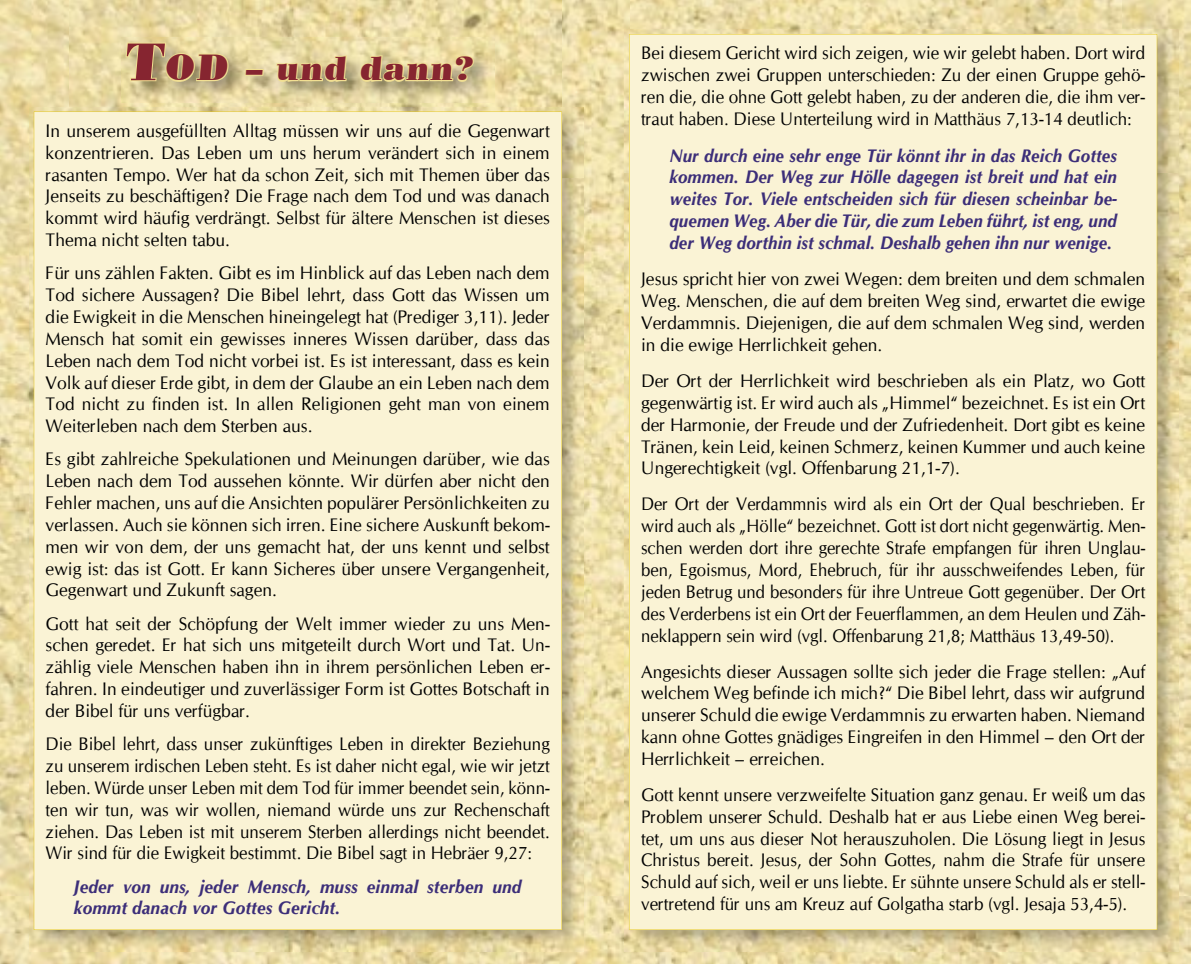
<style>
.page{position:relative;width:1191px;height:964px;background:#fff}
.page>*{position:absolute;margin:0;border:0;box-sizing:border-box;transform-origin:0 0}
.t1{font:33.6px "Poster Bodoni BT";color:#862530}
.t2{font:18.2px/21.8px "Cg Omega";color:#000;text-align:justify;scale:.96 1}
.t3{font:18.2px/21.8px "Cg Omega";color:#000;text-align:justify;scale:.94 1}
.t4{font:18.2px/21.8px "Cg Omega";color:#000;text-align:justify;scale:.92 1}
.t5{font:18.2px/21.8px "Cg Omega";color:#000;text-align:justify;scale:.93 1}
.t6{font:italic 700 18.2px/21.8px "Cg Omega";color:#3c2e79;text-align:justify;scale:.94 1}
.t7{font:italic 700 18.2px/21.8px "Cg Omega";color:#3c2e79;scale:.96 1}
.s1{font-size:52.8px}
.s2{font-size:37px}
</style>
<div class="page">
<img style="left:0;top:895px;width:1191px;height:69px">
<img style="left:0;top:0;width:70px;height:895px">
<img style="left:561px;top:0;width:69px;height:895px">
<img style="left:1121px;top:0;width:70px;height:895px">
<img style="left:70px;top:0;width:491px;height:107px">
<img style="left:630px;top:0;width:491px;height:30px">
<img style="left:29px;top:178px;width:554px;height:773px">
<img style="left:29px;top:107px;width:554px;height:71px">
<div style="left:34px;top:111px;width:528px;height:819px;background:#faf3d5"></div>
<img style="left:625px;top:30px;width:554px;height:922px">
<div style="left:629px;top:34px;width:528px;height:896px;background:#faf3d5"></div>
<img style="left:122px;top:38px;width:373px;height:65px">
<svg style="left:125px;top:42px;width:105px;height:41px;background:#d0c28d"></svg>
<div style="left:245px;top:69px;width:19px;height:7px;border:2px solid #f1df92"></div>
<svg style="left:275px;top:22px;width:73px;height:101px;background:#e2d3a0"></svg>
<svg style="left:359px;top:20px;width:116px;height:103px;background:#e2d5a2"></svg>
<h1 class="t1" style="left:124px;top:48px;width:353px"><span class="s1">T</span><span class="s2">OD</span> – und dann?</h1>
<p class="t2" style="left:46px;top:120px;width:527px">In unserem ausgefüllten Alltag müssen wir uns auf die Gegenwart konzentrieren. Das Leben um uns herum verändert sich in einem rasanten Tempo. Wer hat da schon Zeit, sich mit Themen über das Jenseits zu beschäftigen? Die Frage nach dem Tod und was danach kommt wird häufig verdrängt. Selbst für ältere Menschen ist dieses Thema nicht selten tabu.</p>
<p class="t2" style="left:46px;top:262px;width:527px">Für uns zählen Fakten. Gibt es im Hinblick auf das Leben nach dem Tod sichere Aussagen? Die Bibel lehrt, dass Gott das Wissen um die Ewigkeit in die Menschen hineingelegt hat (Prediger 3,11). Jeder Mensch hat somit ein gewisses inneres Wissen darüber, dass das Leben nach dem Tod nicht vorbei ist. Es ist interessant, dass es kein Volk auf dieser Erde gibt, in dem der Glaube an ein Leben nach dem Tod nicht zu finden ist. In allen Religionen geht man von einem Weiterleben nach dem Sterben aus.</p>
<p class="t2" style="left:46px;top:448px;width:527px">Es gibt zahlreiche Spekulationen und Meinungen darüber, wie das Leben nach dem Tod aussehen könnte. Wir dürfen aber nicht den Fehler machen, uns auf die Ansichten populärer Persönlichkeiten zu verlassen. Auch sie können sich irren. Eine sichere Auskunft bekom&shy;men wir von dem, der uns gemacht hat, der uns kennt und selbst ewig ist: das ist Gott. Er kann Sicheres über unsere Vergangenheit, Gegenwart und Zukunft sagen.</p>
<p class="t2" style="left:46px;top:613px;width:527px">Gott hat seit der Schöpfung der Welt immer wieder zu uns Men&shy;schen geredet. Er hat sich uns mitgeteilt durch Wort und Tat. Un&shy;zählig viele Menschen haben ihn in ihrem persönlichen Leben er&shy;fahren. In eindeutiger und zuverlässiger Form ist Gottes Botschaft in der Bibel für uns verfügbar.</p>
<p class="t5" style="left:46px;top:733px;width:544px">Die Bibel lehrt, dass unser zukünftiges Leben in direkter Beziehung zu unserem irdischen Leben steht. Es ist daher nicht egal, wie wir jetzt leben. Würde unser Leben mit dem Tod für immer beendet sein, könn&shy;ten wir tun, was wir wollen, niemand würde uns zur Rechenschaft ziehen. Das Leben ist mit unserem Sterben allerdings nicht beendet.<br>Wir sind für die Ewigkeit bestimmt. Die Bibel sagt in Hebräer 9,27:</p>
<p class="t7" style="left:74px;top:875px;width:468px">Jeder von uns, jeder Mensch, muss einmal sterben und kommt danach vor Gottes Gericht.</p>
<p class="t3" style="left:641px;top:43px;width:538px">Bei diesem Gericht wird sich zeigen, wie wir gelebt haben. Dort wird zwischen zwei Gruppen unterschieden: Zu der einen Gruppe gehö&shy;ren die, die ohne Gott gelebt haben, zu der anderen die, die ihm ver&shy;traut haben. Diese Unterteilung wird in Matthäus 7,13-14 deutlich:</p>
<p class="t6" style="left:669px;top:144px;width:478px">Nur durch eine sehr enge Tür könnt ihr in das Reich Gottes kommen. Der Weg zur Hölle dagegen ist breit und hat ein weites Tor. Viele entscheiden sich für diesen scheinbar be&shy;quemen Weg. Aber die Tür, die zum Leben führt, ist eng, und der Weg dorthin ist schmal. Deshalb gehen ihn nur wenige.</p>
<p class="t2" style="left:641px;top:269px;width:527px">Jesus spricht hier von zwei Wegen: dem breiten und dem schmalen Weg. Menschen, die auf dem breiten Weg sind, erwartet die ewige Verdammnis. Diejenigen, die auf dem schmalen Weg sind, werden in die ewige Herrlichkeit gehen.</p>
<p class="t2" style="left:641px;top:370px;width:527px">Der Ort der Herrlichkeit wird beschrieben als ein Platz, wo Gott gegenwärtig ist. Er wird auch als „Himmel“ bezeichnet. Es ist ein Ort der Harmonie, der Freude und der Zufriedenheit. Dort gibt es keine Tränen, kein Leid, keinen Schmerz, keinen Kummer und auch keine Ungerechtigkeit (vgl. Offenbarung 21,1-7).</p>
<p class="t4" style="left:641px;top:494px;width:549px">Der Ort der Verdammnis wird als ein Ort der Qual beschrieben. Er wird auch als „Hölle“ bezeichnet. Gott ist dort nicht gegenwärtig. Men&shy;schen werden dort ihre gerechte Strafe empfangen für ihren Unglau&shy;ben, Egoismus, Mord, Ehebruch, für ihr ausschweifendes Leben, für jeden Betrug und besonders für ihre Untreue Gott gegenüber. Der Ort des Verderbens ist ein Ort der Feuerflammen, an dem Heulen und Zäh&shy;neklappern sein wird (vgl. Offenbarung 21,8; Matthäus 13,49-50).</p>
<p class="t2" style="left:641px;top:661px;width:527px">Angesichts dieser Aussagen sollte sich jeder die Frage stellen: „Auf welchem Weg befinde ich mich?“ Die Bibel lehrt, dass wir aufgrund unserer Schuld die ewige Verdammnis zu erwarten haben. Niemand kann ohne Gottes gnädiges Eingreifen in den Himmel – den Ort der Herrlichkeit – erreichen.</p>
<p class="t3" style="left:641px;top:784px;width:538px">Gott kennt unsere verzweifelte Situation ganz genau. Er weiß um das Problem unserer Schuld. Deshalb hat er aus Liebe einen Weg berei&shy;tet, um uns aus dieser Not herauszuholen. Die Lösung liegt in Jesus Christus bereit. Jesus, der Sohn Gottes, nahm die Strafe für unsere Schuld auf sich, weil er uns liebte. Er sühnte unsere Schuld als er stell&shy;vertretend für uns am Kreuz auf Golgatha starb (vgl. Jesaja 53,4-5).</p>
</div>
